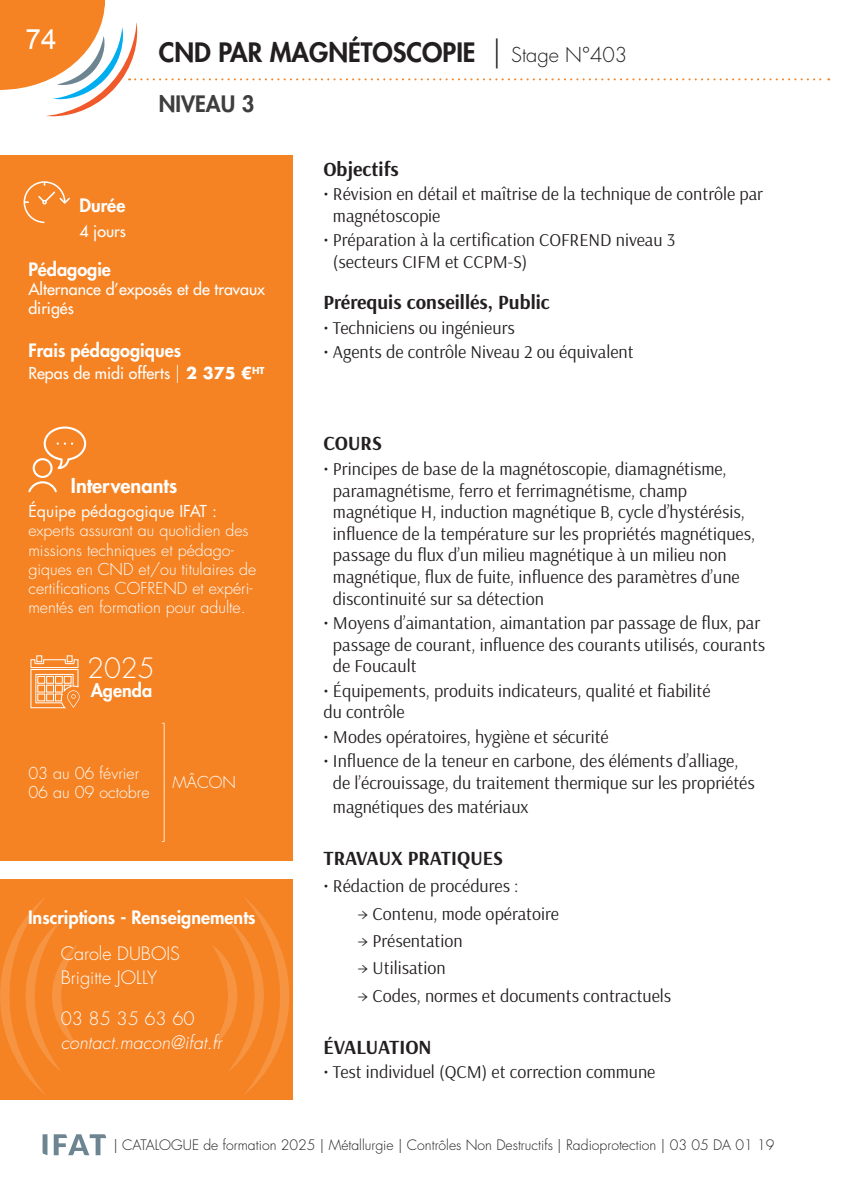
<style>
.page{position:relative;width:851px;height:1191px;background:#fff}
.page>*{position:absolute;margin:0;border:0;box-sizing:border-box;transform-origin:0 0}
.t1{font:28px "Arial";color:#fff}
.t2{font:300 27.2px "Futura Std";color:#fff}
.t3{font:800 26px "Futura Std";color:#231f20}
.t4{font:800 22px "Futura Std";color:#3e3e3f}
.t5{font:700 20px "Arsenal";color:#231f20}
.t6{font:800 20px "Futura Std";color:#fff}
.t7{font:18px/21.6px "Arsenal";color:#231f20}
.t8{font:800 18px "Futura Std";color:#fff}
.t9{font:300 18px/24px "Futura Std";color:#fff}
.t10{font:italic 300 18px "Futura Std";color:#fff}
.t11{font:300 16px/19.2px "Futura Std";color:#fff}
.t12{font:500 16px/19.2px "Futura Std";color:#fff}
.t13{font:16px "Futura Std";color:#fff}
.t14{font:300 14px "Futura Std";color:#231f20}
.s1{font-weight:300;font-size:30px}
.s2{font-weight:300;font-size:20px}
.s3{font-weight:300;font-size:18px}
.s4{font-weight:700}
</style>
<div class="page">
<svg style="left:43px;top:1134px;width:4px;height:21px"></svg>
<svg style="left:54px;top:1134px;width:52px;height:21px"></svg>
<svg style="left:3px;top:6px;width:826px;height:110px"></svg>
<div style="left:0;top:155px;width:292px;height:706px;background:#f58324"></div>
<div style="left:0;top:879px;width:292px;height:220px;background:#f58324"></div>
<svg style="left:212px;top:897px;width:77px;height:198px"></svg>
<svg style="left:0;top:897px;width:78px;height:197px"></svg>
<div style="left:0;top:0;width:105px;height:6px;background:#f58324"></div>
<hr style="left:0;top:0;width:3px;height:90px;background:#f58324">
<svg style="left:28px;top:426px;width:58px;height:66px"></svg>
<svg style="left:30px;top:655px;width:50px;height:53px"></svg>
<svg style="left:162px;top:723px;width:2px;height:119px"></svg>
<svg style="left:24px;top:181px;width:46px;height:42px"></svg>
<h1 class="t1" style="left:26px;top:21px;width:33px">74</h1>
<h3 class="t3" style="left:159px;top:36px;width:470px">CND PAR MAGNÉTOSCOPIE <span class="s1">|</span> <span class="s2">Stage N°403</span></h3>
<p class="t4" style="left:159px;top:90px;width:97px">NIVEAU 3</p>
<p class="t8" style="left:79px;top:194px;width:47px">Durée</p>
<p class="t12" style="left:79px;top:222px;width:48px">4 jours</p>
<p class="t8" style="left:28px;top:258px;width:84px">Pédagogie</p>
<p class="t12" style="left:28px;top:279px;width:238px">Alternance d’exposés et de travaux dirigés</p>
<p class="t8" style="left:28px;top:339px;width:154px">Frais pédagogiques</p>
<p class="t12" style="left:28px;top:363px;width:238px">Repas de midi offerts <span class="s3">|</span> <span class="s4">2 375 €</span><sup>HT</sup></p>
<p class="t6" style="left:71px;top:472px;width:108px">Intervenants</p>
<p class="t13" style="left:28px;top:501px;width:190px">Équipe pédagogique IFAT :</p>
<p class="t11" style="left:28px;top:521px;width:229px">experts assurant au quotidien des missions techniques et pédago&shy;giques en CND et/ou titulaires de certifications COFREND et expéri&shy;mentés en formation pour adulte.</p>
<h2 class="t2" style="left:87px;top:651px;width:69px">2025</h2>
<p class="t8" style="left:91px;top:678px;width:63px">Agenda</p>
<p class="t11" style="left:28px;top:764px;width:123px">03 au 06 février<br>06 au 09 octobre</p>
<p class="t11" style="left:172px;top:773px;width:65px">MÂCON</p>
<p class="t8" style="left:28px;top:905px;width:229px">Inscriptions - Renseignements</p>
<p class="t9" style="left:61px;top:942px;width:121px">Carole DUBOIS<br>Brigitte JOLLY</p>
<p class="t9" style="left:61px;top:1007px;width:135px">03 85 35 63 60</p>
<p class="t10" style="left:61px;top:1031px;width:163px">contact.macon@ifat.fr</p>
<p class="t5" style="left:323px;top:155px;width:77px">Objectifs</p>
<p class="t7" style="left:333px;top:183px;width:431px;text-indent:-10px">• Révision en détail et maîtrise de la technique de contrôle par magnétoscopie</p>
<p class="t7" style="left:333px;top:229px;width:344px;text-indent:-10px">• Préparation à la certification COFREND niveau 3 (secteurs CIFM et CCPM-S)</p>
<p class="t5" style="left:323px;top:288px;width:228px">Prérequis conseillés, Public</p>
<p class="t7" style="left:323px;top:316px;width:193px">• Techniciens ou ingénieurs</p>
<p class="t7" style="left:323px;top:341px;width:312px">• Agents de contrôle Niveau 2 ou équivalent</p>
<p class="t5" style="left:323px;top:429px;width:60px">COURS</p>
<p class="t7" style="left:333px;top:457px;width:423px;text-indent:-10px">• Principes de base de la magnétoscopie, diamagnétisme, paramagnétisme, ferro et ferrimagnétisme, champ magnétique H, induction magnétique B, cycle d’hystérésis, influence de la température sur les propriétés magnétiques, passage du flux d’un milieu magnétique à un milieu non magnétique, flux de fuite, influence des paramètres d’une discontinuité sur sa détection</p>
<p class="t7" style="left:333px;top:611px;width:433px;text-indent:-10px">• Moyens d’aimantation, aimantation par passage de flux, par passage de courant, influence des courants utilisés, courants de Foucault</p>
<p class="t7" style="left:323px;top:679px;width:389px">• Équipements, produits indicateurs, qualité et fiabilité du contrôle</p>
<p class="t7" style="left:323px;top:725px;width:287px">• Modes opératoires, hygiène et sécurité</p>
<p class="t7" style="left:333px;top:750px;width:423px;text-indent:-10px">• Influence de la teneur en carbone, des éléments d’alliage, de l’écrouissage, du traitement thermique sur les propriétés</p>
<p class="t7" style="left:333px;top:795px;width:197px">magnétiques des matériaux</p>
<p class="t5" style="left:323px;top:844px;width:181px">TRAVAUX PRATIQUES</p>
<p class="t7" style="left:323px;top:875px;width:197px">• Rédaction de procédures :</p>
<p class="t7" style="left:357px;top:902px;width:203px">→ Contenu, mode opératoire</p>
<p class="t7" style="left:357px;top:929px;width:107px">→ Présentation</p>
<p class="t7" style="left:357px;top:957px;width:90px">→ Utilisation</p>
<p class="t7" style="left:357px;top:984px;width:315px">→ Codes, normes et documents contractuels</p>
<p class="t5" style="left:323px;top:1033px;width:110px">ÉVALUATION</p>
<p class="t7" style="left:323px;top:1061px;width:333px">• Test individuel (QCM) et correction commune</p>
<p class="t14" style="left:113px;top:1136px;width:662px">| CATALOGUE de formation 2025 | Métallurgie | Contrôles Non Destructifs | Radioprotection | 03 05 DA 01 19</p>
</div>
